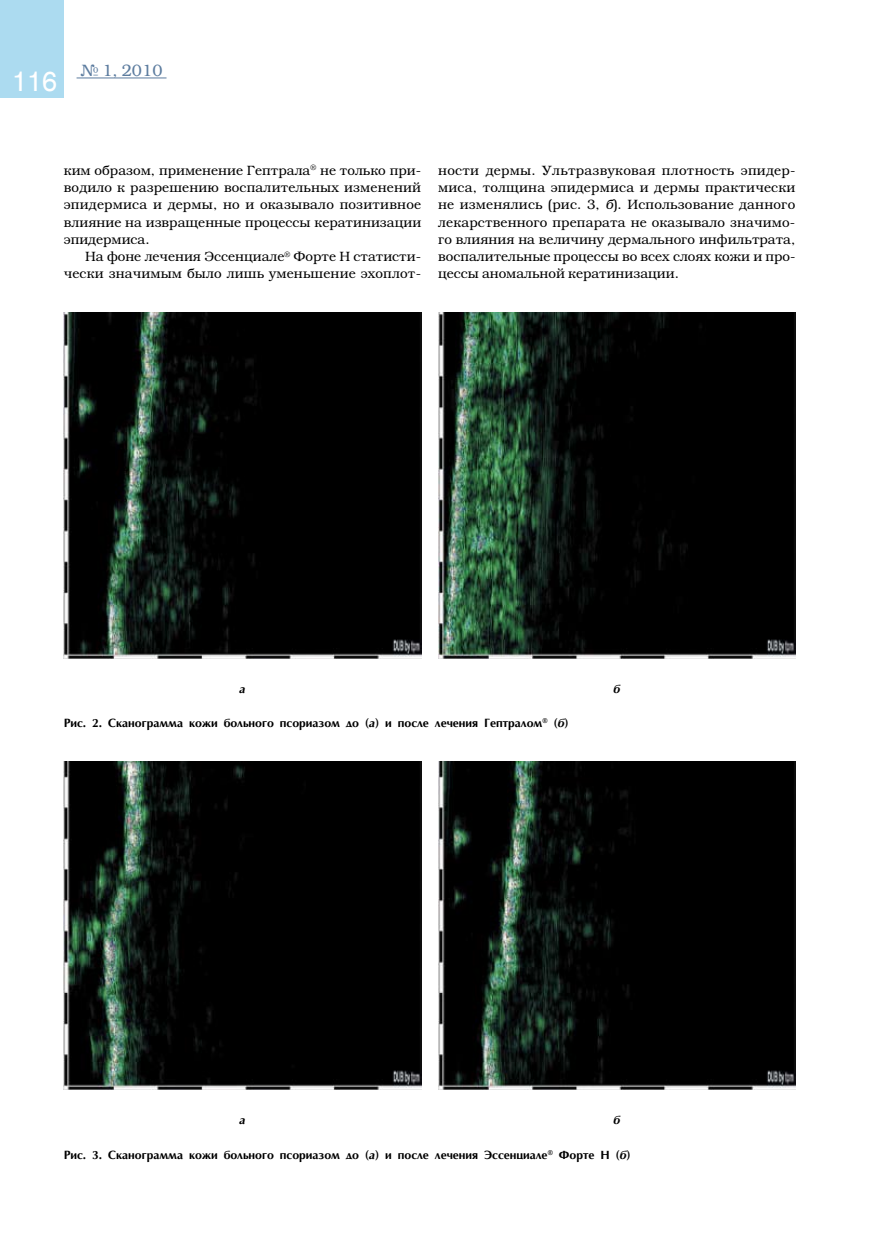
<style>
.page{position:relative;width:872px;height:1234px;background:#fff}
.page>*{position:absolute;margin:0;border:0;box-sizing:border-box;transform-origin:0 0}
.t1{font:27px "Helios";color:#fff}
.t2{font:300 16.5px "Bookman C";color:#5c7c9f}
.t3{font:300 13.5px/17.2px "Bookman C";color:#000;text-align:justify}
.t4{font:700 12px "AG Optima";color:#000}
.t5{font:italic 700 12px "AG Optima";color:#000}
.s1{font-style:italic}
</style>
<div class="page">
<div style="left:0;top:0;width:64px;height:98px;background:#acdbf0"></div>
<hr style="left:77px;top:77px;width:89px;height:1px;background:#5c7c9f">
<img style="left:64px;top:313px;width:357px;height:345px">
<img style="left:438px;top:313px;width:357px;height:345px">
<img style="left:64px;top:761px;width:357px;height:328px">
<img style="left:438px;top:761px;width:357px;height:328px">
<h1 class="t1" style="left:12px;top:67px;width:47px">116</h1>
<p class="t2" style="left:80px;top:61px;width:84px">№ 1, 2010</p>
<p class="t3" style="left:64px;top:161px;width:359px">ким образом, применение Гептрала<sup>®</sup> не только при&shy;водило к разрешению воспалительных изменений эпидермиса и дермы, но и оказывало позитивное влияние на извращенные процессы кератинизации эпидермиса.</p>
<p class="t3" style="left:64px;top:248px;width:359px;text-align:right">На фоне лечения Эссенциале<sup>®</sup> Форте Н статисти&shy;чески значимым было лишь уменьшение эхоплот-</p>
<p class="t3" style="left:438px;top:161px;width:359px">ности дермы. Ультразвуковая плотность эпидер&shy;миса, толщина эпидермиса и дермы практически не изменялись (рис. 3, <span class="s1">б</span>). Использование данного лекарственного препарата не оказывало значимо&shy;го влияния на величину дермального инфильтрата, воспалительные процессы во всех слоях кожи и про&shy;цессы аномальной кератинизации.</p>
<p class="t5" style="left:239px;top:681px;width:7px">а</p>
<p class="t5" style="left:613px;top:681px;width:8px">б</p>
<p class="t4" style="left:64px;top:716px;width:506px">Рис. 2. Сканограмма кожи больного псориазом до (<span class="s1">а</span>) и после лечения Гептралом<sup>®</sup> (<span class="s1">б</span>)</p>
<p class="t5" style="left:239px;top:1112px;width:7px">а</p>
<p class="t5" style="left:613px;top:1112px;width:8px">б</p>
<p class="t4" style="left:64px;top:1147px;width:568px">Рис. 3. Сканограмма кожи больного псориазом до (<span class="s1">а</span>) и после лечения Эссенциале<sup>®</sup> Форте Н (<span class="s1">б</span>)</p>
</div>
